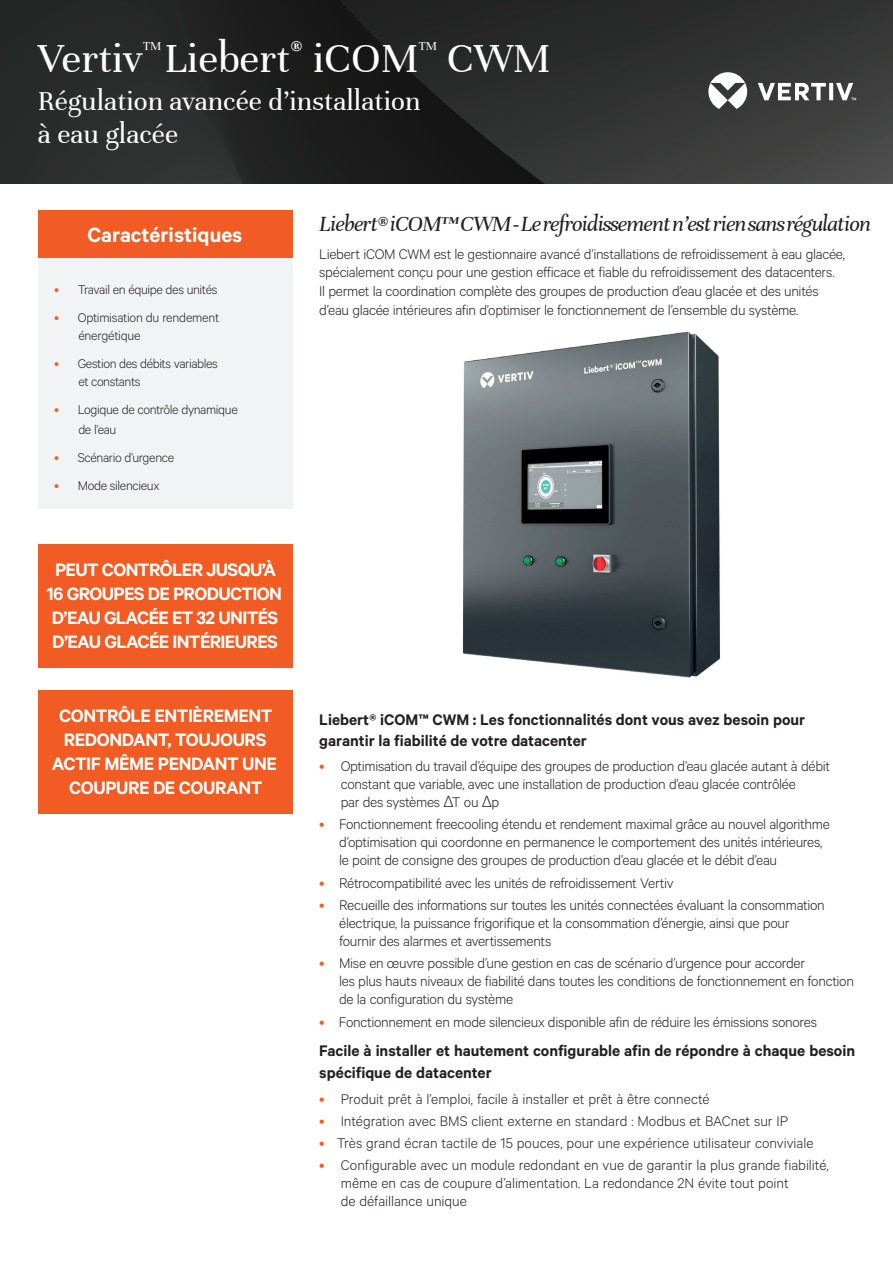
<style>
.page{position:relative;width:893px;height:1263px;background:#fff}
.page>*{position:absolute;margin:0;border:0;box-sizing:border-box;transform-origin:0 0}
.t1{font:44.25px "Unna";color:#fff}
.t2{font:29.25px/33px "Unna";color:#fff}
.t3{font:italic 23.25px "Unna";letter-spacing:-.03em;color:#231f20}
.Orange_Box_Heading{font:600 23.25px "Calibre";color:#fff}
.Orange_Box_Heading-2{font:600 20.25px/24px "Calibre";letter-spacing:-.03em;color:#fff;text-align:center}
.Vertiv_Body_Text{font:600 17.25px/21px "Calibre";color:#231f20}
.Vertiv_Body_Text-2{font:300 15.75px/18px "Calibre";letter-spacing:-.02em;color:#231f20}
.Vertiv_Body_Text-3{font:300 15.75px/18px "Calibre";color:#231f20}
.Vertiv_Body_Text-4{font:300 14.25px/18px "Calibre";letter-spacing:-.025em;color:#231f20}
.t4{font:13.05px "Unna";color:#fff}
.s1{font-size:15px;color:#f15b24}
.s2{font-size:16.5px;color:#f15b24}
.s3{font-family:"Helvetica Neue LT Std"}
</style>
<div class="page">
<img style="left:0;top:0;width:893px;height:183px">
<svg style="left:708px;top:72px;width:148px;height:37px"></svg>
<img style="left:462px;top:331px;width:258px;height:347px">
<div style="left:38px;top:258px;width:254px;height:251px;background:#f2f3f4"></div>
<div style="left:38px;top:211px;width:254px;height:47px;background:#f15b24"></div>
<div style="left:38px;top:544px;width:254px;height:123px;background:#f15b24"></div>
<div style="left:38px;top:690px;width:254px;height:123px;background:#f15b24"></div>
<h1 class="t1" style="left:38px;top:33px;width:107px">Vertiv</h1>
<p class="t4" style="left:143px;top:38px;width:20px">TM</p>
<h1 class="t1" style="left:164px;top:33px;width:256px">Liebert<sup>®</sup> iCOM</h1>
<p class="t4" style="left:419px;top:38px;width:20px">TM</p>
<h1 class="t1" style="left:447px;top:33px;width:105px">CWM</h1>
<h2 class="t2" style="left:38px;top:84px;width:384px">Régulation avancée d’installation à eau glacée</h2>
<p class="Orange_Box_Heading" style="left:87px;top:221px;width:157px">Caractéristiques</p>
<p class="Vertiv_Body_Text-4" style="left:54px;top:280px;width:165px"><span class="s1">•</span> Travail en équipe des unités</p>
<p class="Vertiv_Body_Text-4" style="left:78px;top:308px;width:142px;text-indent:-24px"><span class="s1">•</span> Optimisation du rendement énergétique</p>
<p class="Vertiv_Body_Text-4" style="left:78px;top:354px;width:141px;text-indent:-24px"><span class="s1">•</span> Gestion des débits variables et constants</p>
<p class="Vertiv_Body_Text-4" style="left:78px;top:399px;width:161px;line-height:19.8px;text-indent:-24px"><span class="s1">•</span> Logique de contrôle dynamique de l’eau</p>
<p class="Vertiv_Body_Text-4" style="left:54px;top:447px;width:122px"><span class="s1">•</span> Scénario d’urgence</p>
<p class="Vertiv_Body_Text-4" style="left:54px;top:475px;width:107px"><span class="s1">•</span> Mode silencieux</p>
<p class="Orange_Box_Heading-2" style="left:47px;top:557px;width:237px">PEUT CONTRÔLER JUSQU’À<br>16 GROUPES DE PRODUCTION<br>D’EAU GLACÉE ET 32 UNITÉS<br>D’EAU GLACÉE INTÉRIEURES</p>
<p class="Orange_Box_Heading-2" style="left:52px;top:703px;width:227px">CONTRÔLE ENTIÈREMENT<br>REDONDANT, TOUJOURS<br>ACTIF MÊME PENDANT UNE<br>COUPURE DE COURANT</p>
<p class="t3" style="left:319px;top:211px;width:553px">Liebert® iCOM™ CWM - Le refroidissement n’est rien sans régulation</p>
<p class="Vertiv_Body_Text-2" style="left:319px;top:243px;width:527px;line-height:18.9px">Liebert iCOM CWM est le gestionnaire avancé d’installations de refroidissement à eau glacée, spécialement conçu pour une gestion efficace et fiable du refroidissement des datacenters.<br>Il permet la coordination complète des groupes de production d’eau glacée et des unités d’eau glacée intérieures afin d’optimiser le fonctionnement de l’ensemble du système.</p>
<p class="Vertiv_Body_Text" style="left:319px;top:708px;width:487px">Liebert® iCOM™ CWM : Les fonctionnalités dont vous avez besoin pour garantir la fiabilité de votre datacenter</p>
<p class="Vertiv_Body_Text-2" style="left:341px;top:757px;width:491px;text-indent:-22px"><span class="s2">•</span> Optimisation du travail d’équipe des groupes de production d’eau glacée autant à débit constant que variable, avec une installation de production d’eau glacée contrôlée<br>par des systèmes <span class="s3">Δ</span>T ou <span class="s3">Δ</span>p</p>
<p class="Vertiv_Body_Text-2" style="left:339px;top:815px;width:492px;text-indent:-20px"><span class="s2">•</span> Fonctionnement freecooling étendu et rendement maximal grâce au nouvel algorithme d’optimisation qui coordonne en permanence le comportement des unités intérieures, le point de consigne des groupes de production d’eau glacée et le débit d’eau</p>
<p class="Vertiv_Body_Text-2" style="left:319px;top:873px;width:356px"><span class="s2">•</span> Rétrocompatibilité avec les unités de refroidissement Vertiv</p>
<p class="Vertiv_Body_Text-2" style="left:339px;top:895px;width:487px;text-indent:-20px"><span class="s2">•</span> Recueille des informations sur toutes les unités connectées évaluant la consommation électrique, la puissance frigorifique et la consommation d’énergie, ainsi que pour fournir des alarmes et avertissements</p>
<p class="Vertiv_Body_Text-2" style="left:339px;top:954px;width:516px;text-indent:-20px"><span class="s2">•</span> Mise en œuvre possible d’une gestion en cas de scénario d’urgence pour accorder<br>les plus hauts niveaux de fiabilité dans toutes les conditions de fonctionnement en fonction de la configuration du système</p>
<p class="Vertiv_Body_Text-2" style="left:319px;top:1012px;width:499px"><span class="s2">•</span> Fonctionnement en mode silencieux disponible afin de réduire les émissions sonores</p>
<p class="Vertiv_Body_Text" style="left:319px;top:1040px;width:537px;line-height:21.6px">Facile à installer et hautement configurable afin de répondre à chaque besoin spécifique de datacenter</p>
<p class="Vertiv_Body_Text-3" style="left:319px;top:1089px;width:392px"><span class="s2">•</span> Produit prêt à l’emploi, facile à installer et prêt à être connecté</p>
<p class="Vertiv_Body_Text-3" style="left:319px;top:1111px;width:470px"><span class="s2">•</span> Intégration avec BMS client externe en standard : Modbus et BACnet sur IP</p>
<p class="Vertiv_Body_Text-3" style="left:319px;top:1133px;width:496px"><span class="s2">•</span> Très grand écran tactile de 15 pouces, pour une expérience utilisateur conviviale</p>
<p class="Vertiv_Body_Text-3" style="left:341px;top:1156px;width:490px;text-indent:-22px"><span class="s2">•</span> Configurable avec un module redondant en vue de garantir la plus grande fiabilité, même en cas de coupure d’alimentation. La redondance 2N évite tout point<br>de défaillance unique</p>
</div>
